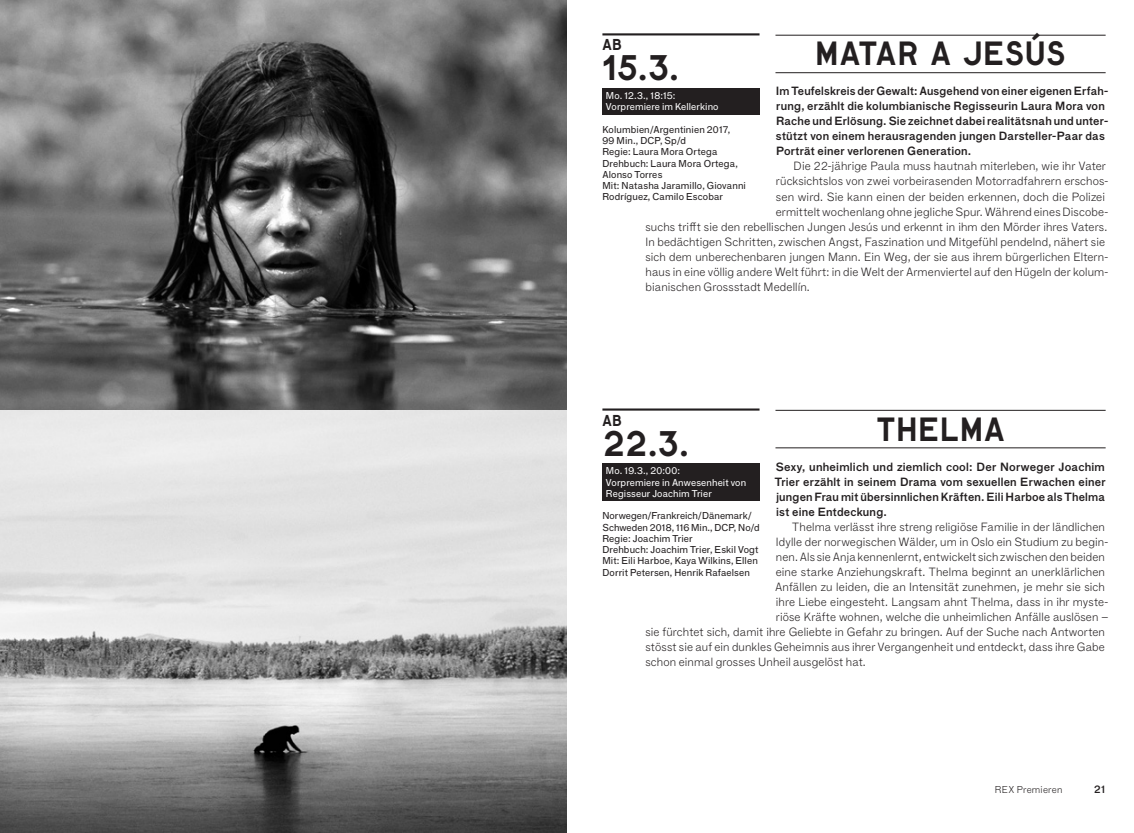
<style>
.page{position:relative;width:1134px;height:833px;background:#fff}
.page>*{position:absolute;margin:0;border:0;box-sizing:border-box;transform-origin:0 0}
.t1{font:33.75px "Lutz Headline";color:#231f20}
.t2{font:31.88px "Lutz Headline";letter-spacing:.03em;color:#231f20}
.t3{font:15px "Lutz Headline";color:#231f20}
.t4{font:100 11.5px "F Grotesk";letter-spacing:.01em;color:#231f20}
.t5{font:11.5px/15px "F Grotesk Demi";letter-spacing:.02em;color:#231f20}
.t6{font:10.62px "F Grotesk Demi";color:#231f20}
.t7{font:9.75px/11.2px "F Grotesk";letter-spacing:.015em;color:#231f20}
.t8{font:100 9.75px "F Grotesk";letter-spacing:.025em;color:#231f20}
.t9{font:9.62px/11.2px "F Grotesk";letter-spacing:.015em;color:#fff}
</style>
<div class="page">
<div style="left:602px;top:88px;width:157px;height:26px;background:#231f20"></div>
<hr style="left:775px;top:35px;width:331px;height:1px;background:#231f20">
<hr style="left:775px;top:72px;width:331px;height:1px;background:#231f20">
<hr style="left:775px;top:410px;width:331px;height:1px;background:#231f20">
<hr style="left:775px;top:447px;width:331px;height:1px;background:#231f20">
<div style="left:602px;top:463px;width:157px;height:37px;background:#231f20"></div>
<hr style="left:602px;top:33px;width:157px;height:2px;background:#231f20">
<hr style="left:602px;top:408px;width:157px;height:2px;background:#231f20">
<img style="left:0;top:0;width:567px;height:410px">
<img style="left:0;top:410px;width:567px;height:423px">
<h2 class="t2" style="left:815px;top:33px;width:252px">MATAR A JESÚS</h2>
<h3 class="t3" style="left:602px;top:35px;width:21px">AB</h3>
<h1 class="t1" style="left:602px;top:46px;width:79px">15.3.</h1>
<p class="t9" style="left:606px;top:90px;width:114px">Mo. 12.3., 18:15:<br>Vorpremiere im Kellerkino</p>
<p class="t7" style="left:602px;top:124px;width:145px">Kolumbien/Argentinien 2017,<br>99 Min., DCP, Sp/d<br>Regie: Laura Mora Ortega<br>Drehbuch: Laura Mora Ortega,<br>Alonso Torres<br>Mit: Natasha Jaramillo, Giovanni<br>Rodríguez, Camilo Escobar</p>
<p class="t5" style="left:776px;top:84px;width:334px">Im Teufelskreis der Gewalt: Ausgehend von einer eigenen Erfah&shy;rung, erzählt die kolumbianische Regisseurin Laura Mora von Rache und Erlösung. Sie zeichnet dabei realitätsnah und unter&shy;stützt von einem herausragenden jungen Darsteller-Paar das Porträt einer verlorenen Generation.</p>
<p class="t4" style="left:794px;top:158px;width:314px">Die 22-jährige Paula muss hautnah miterleben, wie ihr Vater</p>
<p class="t4" style="left:776px;top:173px;width:334px">rücksichtslos von zwei vorbeirasenden Motorradfahrern erschos-</p>
<p class="t4" style="left:776px;top:188px;width:331px">sen wird. Sie kann einen der beiden erkennen, doch die Polizei</p>
<p class="t4" style="left:776px;top:203px;width:334px">ermittelt wochenlang ohne jegliche Spur. Während eines Discobe-</p>
<p class="t4" style="left:645px;top:218px;width:463px">suchs trifft sie den rebellischen Jungen Jesús und erkennt in ihm den Mörder ihres Vaters.</p>
<p class="t4" style="left:645px;top:233px;width:461px">In bedächtigen Schritten, zwischen Angst, Faszination und Mitgefühl pendelnd, nähert sie</p>
<p class="t4" style="left:645px;top:248px;width:464px">sich dem unberechenbaren jungen Mann. Ein Weg, der sie aus ihrem bürgerlichen Eltern-</p>
<p class="t4" style="left:646px;top:263px;width:464px">haus in eine völlig andere Welt führt: in die Welt der Armenviertel auf den Hügeln der kolum-</p>
<p class="t4" style="left:646px;top:278px;width:166px">bianischen Grossstadt Medellín.</p>
<h3 class="t3" style="left:602px;top:410px;width:21px">AB</h3>
<h1 class="t1" style="left:602px;top:421px;width:88px">22.3.</h1>
<p class="t9" style="left:606px;top:465px;width:142px">Mo. 19.3., 20:00:<br>Vorpremiere in Anwesenheit von<br>Regisseur Joachim Trier</p>
<p class="t7" style="left:602px;top:510px;width:159px">Norwegen/Frankreich/Dänemark/ Schweden 2018, 116 Min., DCP, No/d Regie: Joachim Trier<br>Drehbuch: Joachim Trier, Eskil Vogt Mit: Eili Harboe, Kaya Wilkins, Ellen Dorrit Petersen, Henrik Rafaelsen</p>
<h2 class="t2" style="left:877px;top:408px;width:129px">THELMA</h2>
<p class="t5" style="left:775px;top:459px;width:332px;text-align:justify">Sexy, unheimlich und ziemlich cool: Der Norweger Joachim Trier erzählt in seinem Drama vom sexuellen Erwachen einer jungen Frau mit übersinnlichen Kräften. Eili Harboe als Thelma ist eine Entdeckung.</p>
<p class="t4" style="left:792px;top:518px;width:314px">Thelma verlässt ihre streng religiöse Familie in der ländlichen</p>
<p class="t4" style="left:776px;top:533px;width:334px">Idylle der norwegischen Wälder, um in Oslo ein Studium zu begin-</p>
<p class="t4" style="left:776px;top:548px;width:331px">nen. Als sie Anja kennenlernt, entwickelt sich zwischen den beiden</p>
<p class="t4" style="left:776px;top:563px;width:331px">eine starke Anziehungskraft. Thelma beginnt an unerklärlichen</p>
<p class="t4" style="left:775px;top:578px;width:331px">Anfällen zu leiden, die an Intensität zunehmen, je mehr sie sich</p>
<p class="t4" style="left:776px;top:593px;width:334px">ihre Liebe eingesteht. Langsam ahnt Thelma, dass in ihr myste-</p>
<p class="t4" style="left:776px;top:608px;width:334px">riöse Kräfte wohnen, welche die unheimlichen Anfälle auslösen –</p>
<p class="t4" style="left:645px;top:623px;width:461px">sie fürchtet sich, damit ihre Geliebte in Gefahr zu bringen. Auf der Suche nach Antworten</p>
<p class="t4" style="left:645px;top:638px;width:461px">stösst sie auf ein dunkles Geheimnis aus ihrer Vergangenheit und entdeckt, dass ihre Gabe</p>
<p class="t4" style="left:645px;top:653px;width:222px">schon einmal grosses Unheil ausgelöst hat.</p>
<p class="t8" style="left:995px;top:783px;width:69px">REX Premieren</p>
<p class="t6" style="left:1094px;top:783px;width:13px">21</p>
</div>
